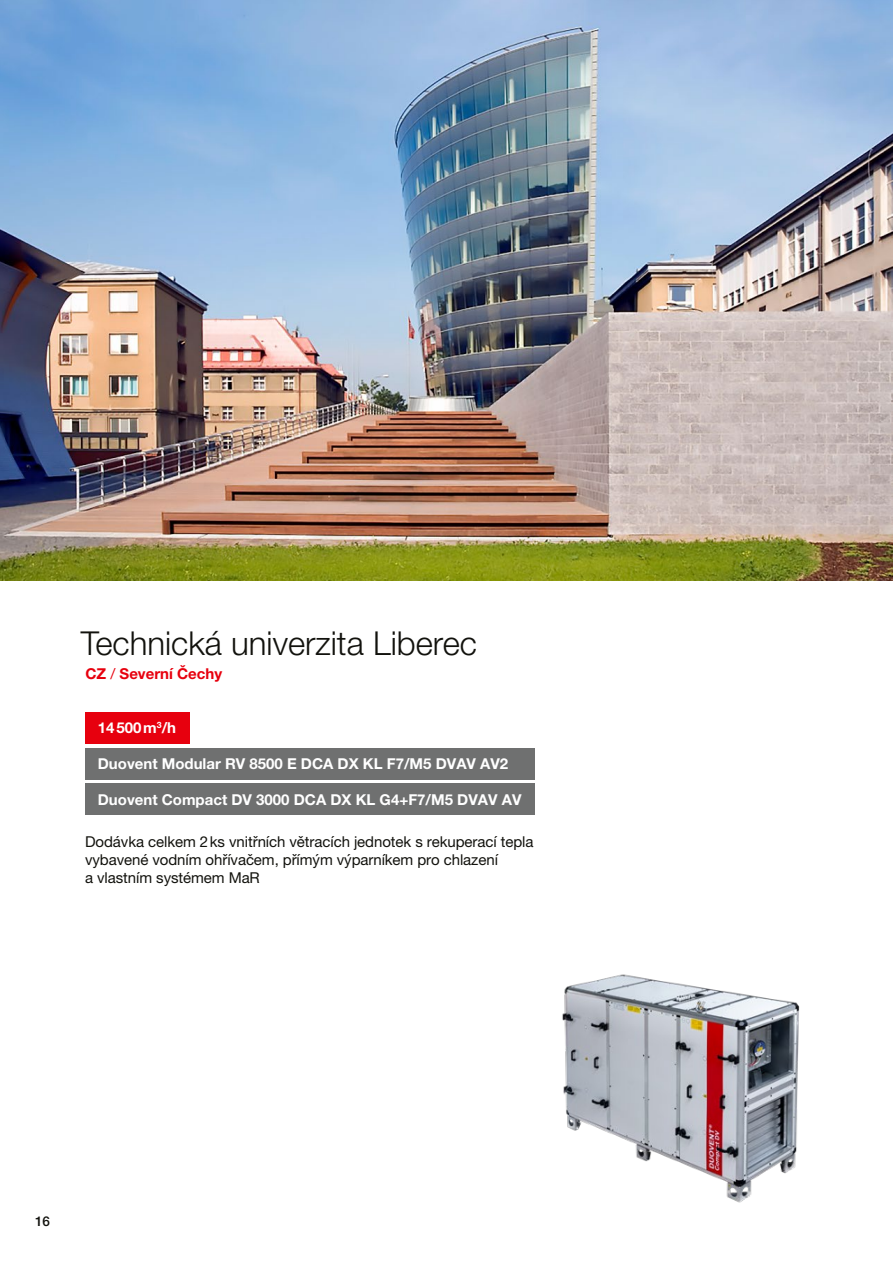
<style>
.page{position:relative;width:893px;height:1263px;background:#fff}
.page>*{position:absolute;margin:0;border:0;box-sizing:border-box;transform-origin:0 0}
.t1{font:300 33px "Helvetica Neue LT Pro";color:#12120d}
.t2{font:15px/18px "Helvetica Neue LT Pro";letter-spacing:-.005em;color:#12120d}
.t3{font:700 15px "Helvetica Neue LT Pro";color:#fff}
.t4{font:700 15px "Helvetica Neue LT Pro";color:#e7000e}
.t5{font:500 13.5px "Helvetica Neue LT Pro";color:#12120d}
.s1{font-weight:400}
</style>
<div class="page">
<img style="left:0;top:0;width:893px;height:580px">
<div style="left:85px;top:712px;width:105px;height:31px;background:#e7000e"></div>
<div style="left:85px;top:748px;width:450px;height:31px;background:#6f7070"></div>
<div style="left:85px;top:783px;width:450px;height:32px;background:#6f7070"></div>
<img style="left:562px;top:974px;width:238px;height:229px">
<h1 class="t1" style="left:81px;top:623px;width:398px">Technická univerzita Liberec</h1>
<p class="t4" style="left:85px;top:664px;width:138px">CZ <span class="s1">/</span> Severní Čechy</p>
<p class="t3" style="left:98px;top:718px;width:80px">14500m<sup>3</sup>/h</p>
<p class="t3" style="left:98px;top:754px;width:412px">Duovent Modular RV 8500 E DCA DX KL F7/M5 DVAV AV2</p>
<p class="t3" style="left:98px;top:790px;width:425px">Duovent Compact DV 3000 DCA DX KL G4+F7/M5 DVAV AV</p>
<p class="t2" style="left:85px;top:832px;width:450px">Dodávka celkem 2ks vnitřních větracích jednotek s rekuperací tepla vybavené vodním ohřívačem, přímým výparníkem pro chlazení<br>a vlastním systémem MaR</p>
<p class="t5" style="left:35px;top:1213px;width:17px">16</p>
</div>
